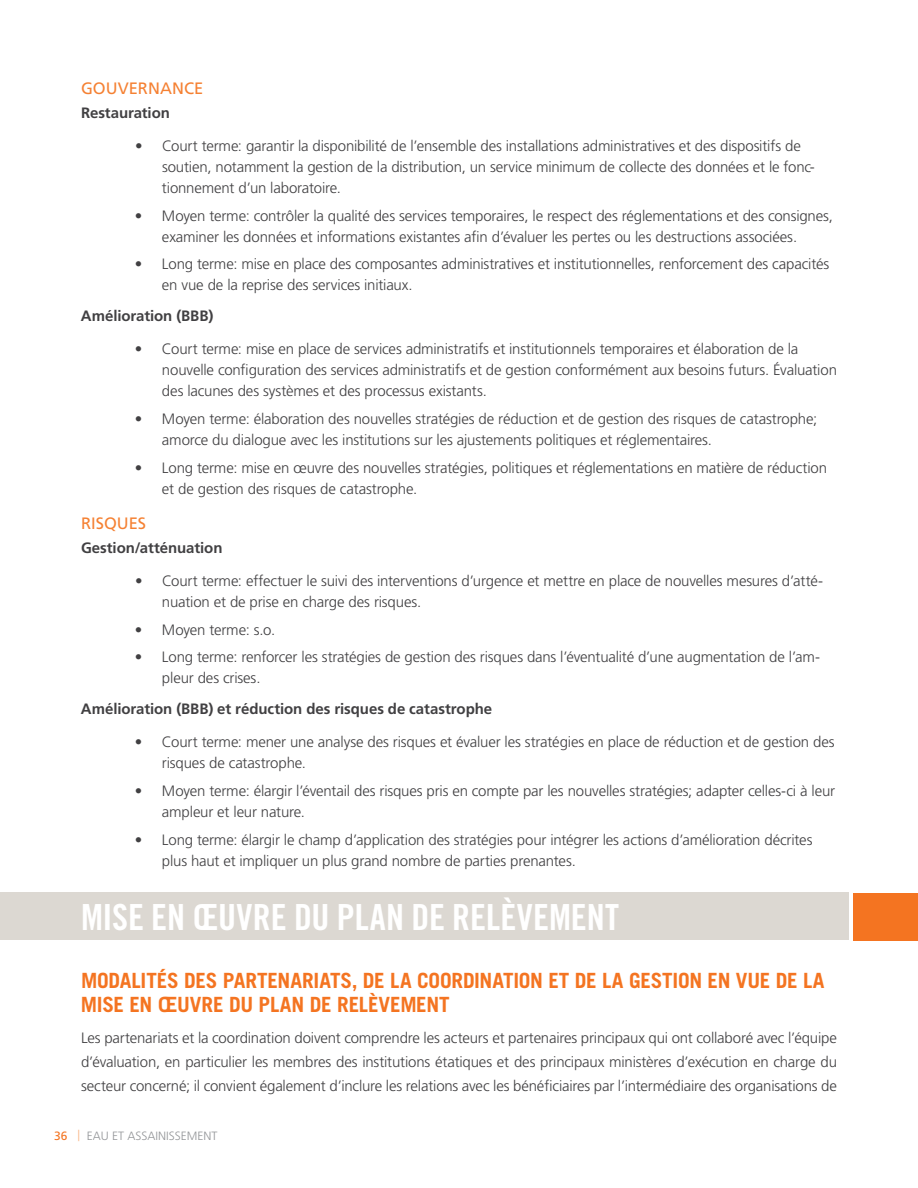
<style>
.page{position:relative;width:918px;height:1188px;background:#fff}
.page>*{position:absolute;margin:0;border:0;box-sizing:border-box;transform-origin:0 0}
.t1{font:36px "Trade Gothic LT Std Bd Cn 20";color:#fff}
.t2{font:700 21px/24px "Trade Gothic LT Std";letter-spacing:-.01em;color:#f47421}
.t3{font:16.5px "Frutiger";color:#f58133}
.t4{font:300 15px/21px "Frutiger";letter-spacing:-.01em;color:#414042}
.t5{font:700 15px "Frutiger";letter-spacing:-.005em;color:#414042}
.t6{font:300 12px "Frutiger";color:#939598}
.s1{font-weight:400;color:#f47421}
.s2{font-size:15px;color:#fab584}
</style>
<div class="page">
<div style="left:0;top:893px;width:849px;height:47px;background:#dcd8d2"></div>
<div style="left:853px;top:893px;width:65px;height:47px;background:#f47421"></div>
<p class="t3" style="left:81px;top:78px;width:124px">GOUVERNANCE</p>
<p class="t5" style="left:81px;top:104px;width:90px">Restauration</p>
<p class="t4" style="left:162px;top:135px;width:654px;text-indent:-27px">• Court terme: garantir la disponibilité de l’ensemble des installations administratives et des dispositifs de soutien, notamment la gestion de la distribution, un service minimum de collecte des données et le fonc&shy;tionnement d’un laboratoire.</p>
<p class="t4" style="left:135px;top:205px;width:700px;text-align:center">• Moyen terme: contrôler la qualité des services temporaires, le respect des réglementations et des consignes, examiner les données et informations existantes afin d’évaluer les pertes ou les destructions associées.</p>
<p class="t4" style="left:162px;top:254px;width:669px;text-indent:-27px">• Long terme: mise en place des composantes administratives et institutionnelles, renforcement des capacités en vue de la reprise des services initiaux.</p>
<p class="t5" style="left:81px;top:307px;width:134px">Amélioration (BBB)</p>
<p class="t4" style="left:162px;top:338px;width:677px;text-indent:-27px">• Court terme: mise en place de services administratifs et institutionnels temporaires et élaboration de la nouvelle configuration des services administratifs et de gestion conformément aux besoins futurs. Évaluation des lacunes des systèmes et des processus existants.</p>
<p class="t4" style="left:162px;top:408px;width:657px;text-indent:-27px">• Moyen terme: élaboration des nouvelles stratégies de réduction et de gestion des risques de catastrophe; amorce du dialogue avec les institutions sur les ajustements politiques et réglementaires.</p>
<p class="t4" style="left:162px;top:457px;width:667px;text-indent:-27px">• Long terme: mise en œuvre des nouvelles stratégies, politiques et réglementations en matière de réduction et de gestion des risques de catastrophe.</p>
<p class="t3" style="left:81px;top:514px;width:65px">RISQUES</p>
<p class="t5" style="left:81px;top:539px;width:143px">Gestion/atténuation</p>
<p class="t4" style="left:162px;top:570px;width:663px;text-indent:-27px">• Court terme: effectuer le suivi des interventions d’urgence et mettre en place de nouvelles mesures d’atté&shy;nuation et de prise en charge des risques.</p>
<p class="t4" style="left:135px;top:619px;width:142px">• Moyen terme: s.o.</p>
<p class="t4" style="left:162px;top:647px;width:660px;text-indent:-27px">• Long terme: renforcer les stratégies de gestion des risques dans l’éventualité d’une augmentation de l’am&shy;pleur des crises.</p>
<p class="t5" style="left:81px;top:700px;width:413px">Amélioration (BBB) et réduction des risques de catastrophe</p>
<p class="t4" style="left:162px;top:731px;width:674px;text-indent:-27px">• Court terme: mener une analyse des risques et évaluer les stratégies en place de réduction et de gestion des risques de catastrophe.</p>
<p class="t4" style="left:162px;top:780px;width:675px;text-indent:-27px">• Moyen terme: élargir l’éventail des risques pris en compte par les nouvelles stratégies; adapter celles-ci à leur ampleur et leur nature.</p>
<p class="t4" style="left:162px;top:829px;width:652px;text-indent:-27px">• Long terme: élargir le champ d’application des stratégies pour intégrer les actions d’amélioration décrites plus haut et impliquer un plus grand nombre de parties prenantes.</p>
<h1 class="t1" style="left:81px;top:895px;width:539px">MISE EN ŒUVRE DU PLAN DE RELÈVEMENT</h1>
<h2 class="t2" style="left:81px;top:968px;width:734px">MODALITÉS DES PARTENARIATS, DE LA COORDINATION ET DE LA GESTION EN VUE DE LA<br>MISE EN ŒUVRE DU PLAN</h2>
<h2 class="t2" style="left:310px;top:992px;width:141px">DE RELÈVEMENT</h2>
<p class="t4" style="left:81px;top:1025px;width:758px;line-height:24px;text-align:justify">Les partenariats et la coordination doivent comprendre les acteurs et partenaires principaux qui ont collaboré avec l’équipe d’évaluation, en particulier les membres des institutions étatiques et des principaux ministères d’exécution en charge du secteur concerné; il convient également d’inclure les relations avec les bénéficiaires par l’intermédiaire des organisations de</p>
<p class="t6" style="left:54px;top:1129px;width:165px"><span class="s1">36</span> <span class="s2">|</span> EAU ET ASSAINISSEMENT</p>
</div>
